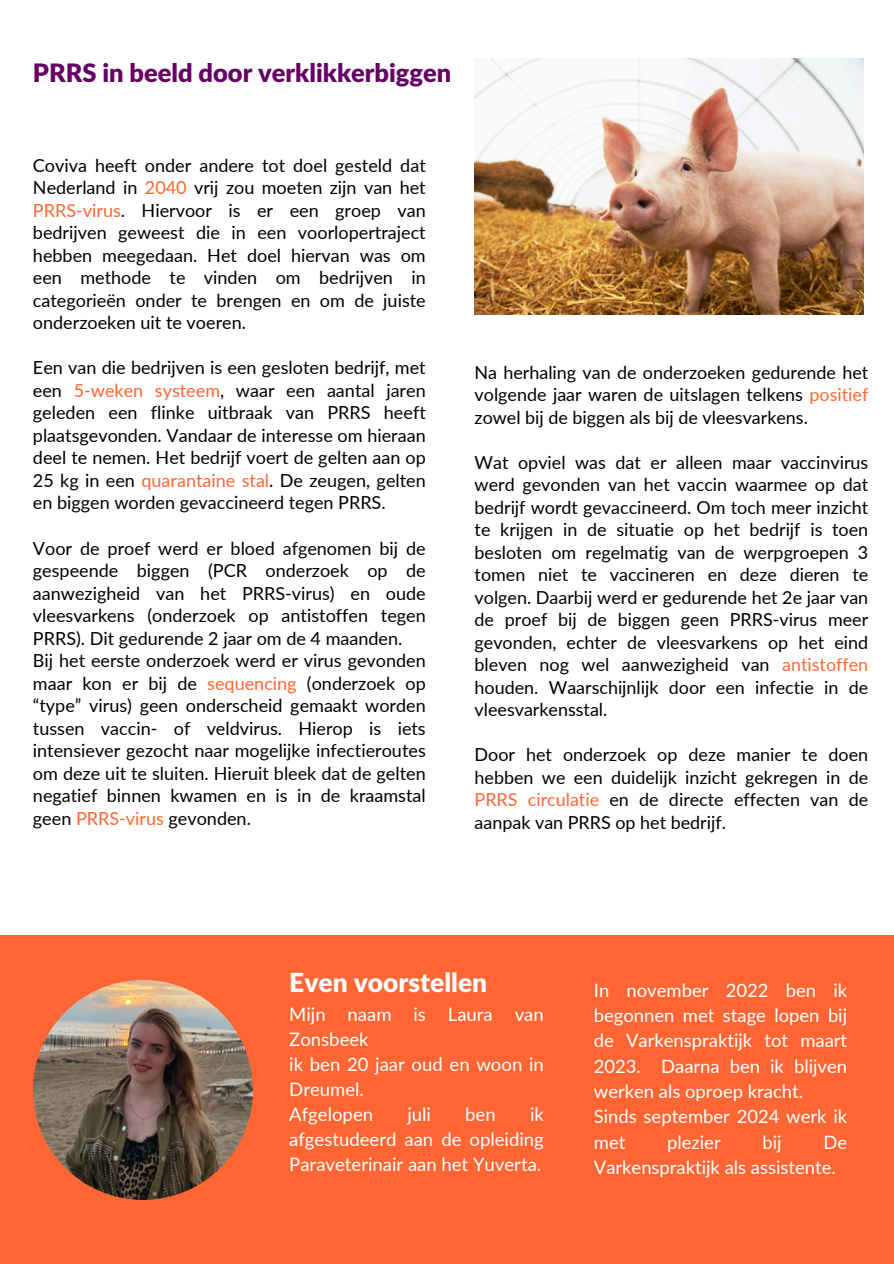
<style>
.page{position:relative;width:894px;height:1264px;background:#fff}
.page>*{position:absolute;margin:0;border:0;box-sizing:border-box;transform-origin:0 0}
.t1{font:900 26.25px "Lato Latin";color:#fff}
.t2{font:900 25.35px "Lato Latin";color:#606}
.t3{font:18.6px/25px "Lato";color:#fff}
.t4{font:18.45px/25.3px "Lato";color:#fff;text-align:justify}
.t5{font:18px/22.5px "Lato";color:#000;text-align:justify}
.s1{color:#f63}
</style>
<div class="page">
<div style="left:0;top:935px;width:893px;height:328px;background:#f63"></div>
<img style="left:33px;top:980px;width:220px;height:219px;border-radius:50%">
<img style="left:474px;top:59px;width:388px;height:255px">
<p class="t2" style="left:33px;top:61px;width:420px">PRRS in beeld door verklikkerbiggen</p>
<p class="t5" style="left:33px;top:153px;width:394px">Coviva heeft onder andere tot doel gesteld dat Nederland in <span class="s1">2040</span> vrij zou moeten zijn van het <span class="s1">PRRS-virus</span>. Hiervoor is er een groep van bedrijven geweest die in een voorlopertraject hebben meegedaan. Het doel hiervan was om een methode te vinden om bedrijven in categorieën onder te brengen en om de juiste onderzoeken uit te voeren.</p>
<p class="t5" style="left:33px;top:356px;width:394px">Een van die bedrijven is een gesloten bedrijf, met een <span class="s1">5-weken systeem</span>, waar een aantal jaren geleden een flinke uitbraak van PRRS heeft plaatsgevonden. Vandaar de interesse om hieraan deel te nemen. Het bedrijf voert de gelten aan op 25 kg in een <span class="s1">quarantaine stal</span>. De zeugen, gelten en biggen worden gevaccineerd tegen PRRS.</p>
<p class="t5" style="left:33px;top:536px;width:394px">Voor de proef werd er bloed afgenomen bij de gespeende biggen (PCR onderzoek op de aanwezigheid van het PRRS-virus) en oude vleesvarkens (onderzoek op antistoffen tegen PRRS). Dit gedurende 2 jaar om de 4 maanden.</p>
<p class="t5" style="left:33px;top:649px;width:394px">Bij het eerste onderzoek werd er virus gevonden maar kon er bij de <span class="s1">sequencing</span> (onderzoek op “type” virus) geen onderscheid gemaakt worden tussen vaccin- of veldvirus. Hierop is iets intensiever gezocht naar mogelijke infectieroutes om deze uit te sluiten. Hieruit bleek dat de gelten negatief binnen kwamen en is in de kraamstal geen <span class="s1">PRRS-virus</span> gevonden.</p>
<p class="t5" style="left:474px;top:360px;width:395px">Na herhaling van de onderzoeken gedurende het volgende jaar waren de uitslagen telkens <span class="s1">positief </span>zowel bij de biggen als bij de vleesvarkens.</p>
<p class="t5" style="left:474px;top:450px;width:395px">Wat opviel was dat er alleen maar vaccinvirus werd gevonden van het vaccin waarmee op dat bedrijf wordt gevaccineerd. Om toch meer inzicht te krijgen in de situatie op het bedrijf is toen besloten om regelmatig van de werpgroepen 3 tomen niet te vaccineren en deze dieren te volgen. Daarbij werd er gedurende het 2e jaar van de proef bij de biggen geen PRRS-virus meer gevonden, echter de vleesvarkens op het eind bleven nog wel aanwezigheid van <span class="s1">antistoffen </span>houden. Waarschijnlijk door een infectie in de vleesvarkensstal.</p>
<p class="t5" style="left:474px;top:743px;width:395px">Door het onderzoek op deze manier te doen hebben we een duidelijk inzicht gekregen in de <span class="s1">PRRS circulatie</span> en de directe effecten van de aanpak van PRRS op het bedrijf.</p>
<p class="t1" style="left:289px;top:970px;width:199px">Even voorstellen</p>
<p class="t3" style="left:289px;top:1001px;width:256px">Mijn naam is Laura van<br>Zonsbeek</p>
<h1 class="t3" style="left:289px;top:1051px;width:256px">ik ben 20 jaar oud en woon in<br>Dreumel.</h1>
<p class="t3" style="left:289px;top:1101px;width:85px">Afgelopen</p>
<p class="t3" style="left:407px;top:1101px;width:25px">juli</p>
<p class="t3" style="left:465px;top:1101px;width:32px">ben</p>
<p class="t3" style="left:289px;top:1101px;width:256px;text-align:justify;text-indent:241px">ik afgestudeerd aan de opleiding Paraveterinair aan het Yuverta.</p>
<p class="t4" style="left:593px;top:976px;width:255px">In november 2022 ben ik begonnen met stage lopen bij de Varkenspraktijk tot maart 2023. Daarna ben ik blijven werken als oproep kracht.</p>
<p class="t4" style="left:593px;top:1103px;width:255px">Sinds september 2024 werk ik met</p>
<p class="t4" style="left:667px;top:1128px;width:55px">plezier</p>
<p class="t4" style="left:762px;top:1128px;width:21px">bij</p>
<p class="t4" style="left:823px;top:1128px;width:25px">De</p>
<p class="t4" style="left:593px;top:1154px;width:243px">Varkenspraktijk als assistente.</p>
</div>
